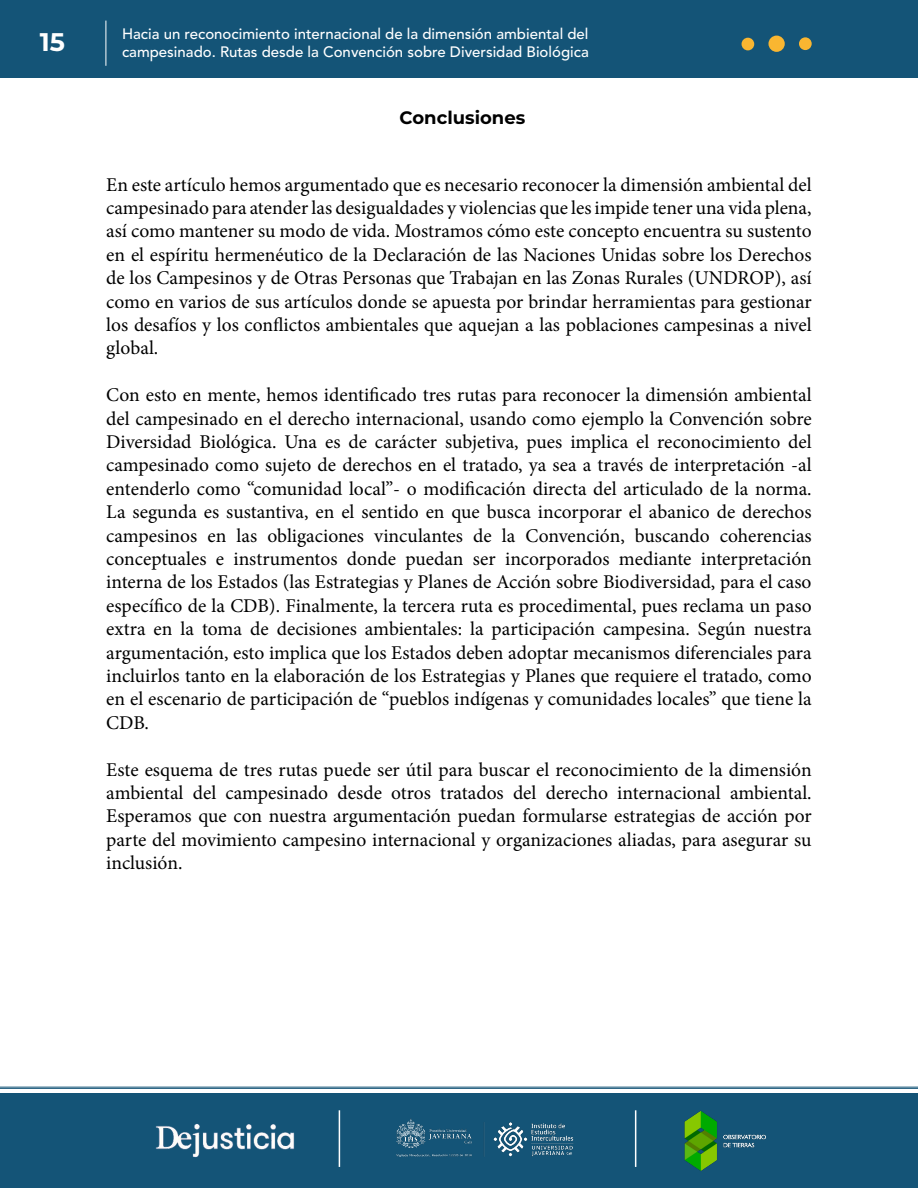
<style>
.page{position:relative;width:918px;height:1188px;background:#fff}
.page>*{position:absolute;margin:0;border:0;box-sizing:border-box;transform-origin:0 0}
.t1{font:700 25.5px "Montserrat";color:#fff}
.t2{font:19.5px/23.4px "Minion Pro";color:#000;text-align:justify}
.t3{font:700 18px "Montserrat";color:#000}
.t4{font:500 15px/18px "Avenir LT Std";color:#fff}
.s1{color:#fff}
</style>
<div class="page">
<div style="left:0;top:0;width:918px;height:78px;background:#145477"></div>
<div style="left:0;top:1094px;width:918px;height:94px;background:#145477"></div>
<hr style="left:635px;top:1110px;width:1px;height:57px;background:#fff">
<img style="left:684px;top:1110px;width:82px;height:61px">
<hr style="left:106px;top:21px;width:1px;height:45px;background:#fff">
<hr style="left:0;top:1087px;width:918px;height:1px;background:#145477">
<hr style="left:0;top:1088px;width:918px;height:1px;background:#145477">
<hr style="left:339px;top:1110px;width:1px;height:57px;background:#fff">
<div style="left:742px;top:38px;width:12px;height:12px;background:#f9b631;border-radius:50%"></div>
<div style="left:799px;top:37px;width:13px;height:13px;background:#f9b631;border-radius:50%"></div>
<div style="left:768px;top:36px;width:17px;height:16px;background:#f9b631;border-radius:50%"></div>
<img style="left:396px;top:1118px;width:178px;height:39px">
<img style="left:155px;top:1124px;width:140px;height:34px">
<h1 class="t1" style="left:40px;top:24px;width:27px">15</h1>
<p class="t4" style="left:122px;top:25px;width:468px">Hacia un reconocimiento internacional de la dimensión ambiental del campesinado. Rutas desde la Convención sobre Diversidad Biológica</p>
<p class="t3" style="left:393px;top:104px;width:134px"><span class="s1">1</span>Conclusiones</p>
<p class="t2" style="left:106px;top:173px;width:707px">En este artículo hemos argumentado que es necesario reconocer la dimensión ambiental del campesinado para atender las desigualdades y violencias que les impide tener una vida plena, así como mantener su modo de vida. Mostramos cómo este concepto encuentra su sustento en el espíritu hermenéutico de la Declaración de las Naciones Unidas sobre los Derechos de los Campesinos y de Otras Personas que Trabajan en las Zonas Rurales (UNDROP), así como en varios de sus artículos donde se apuesta por brindar herramientas para gestionar los desafíos y los conflictos ambientales que aquejan a las poblaciones campesinas a nivel global.</p>
<p class="t2" style="left:106px;top:383px;width:707px">Con esto en mente, hemos identificado tres rutas para reconocer la dimensión ambiental del campesinado en el derecho internacional, usando como ejemplo la Convención sobre Diversidad Biológica. Una es de carácter subjetiva, pues implica el reconocimiento del campesinado como sujeto de derechos en el tratado, ya sea a través de interpretación -al entenderlo como “comunidad local”- o modificación directa del articulado de la norma.<br>La segunda es sustantiva, en el sentido en que busca incorporar el abanico de derechos campesinos en las obligaciones vinculantes de la Convención, buscando coherencias conceptuales e instrumentos donde puedan ser incorporados mediante interpretación interna de los Estados (las Estrategias y Planes de Acción sobre Biodiversidad, para el caso específico de la CDB). Finalmente, la tercera ruta es procedimental, pues reclama un paso extra en la toma de decisiones ambientales: la participación campesina. Según nuestra argumentación, esto implica que los Estados deben adoptar mecanismos diferenciales para incluirlos tanto en la elaboración de los Estrategias y Planes que requiere el tratado, como en el escenario de participación de “pueblos indígenas y comunidades locales” que tiene la CDB.</p>
<p class="t2" style="left:106px;top:758px;width:707px">Este esquema de tres rutas puede ser útil para buscar el reconocimiento de la dimensión ambiental del campesinado desde otros tratados del derecho internacional ambiental.<br>Esperamos que con nuestra argumentación puedan formularse estrategias de acción por parte del movimiento campesino internacional y organizaciones aliadas, para asegurar su inclusión.</p>
</div>
